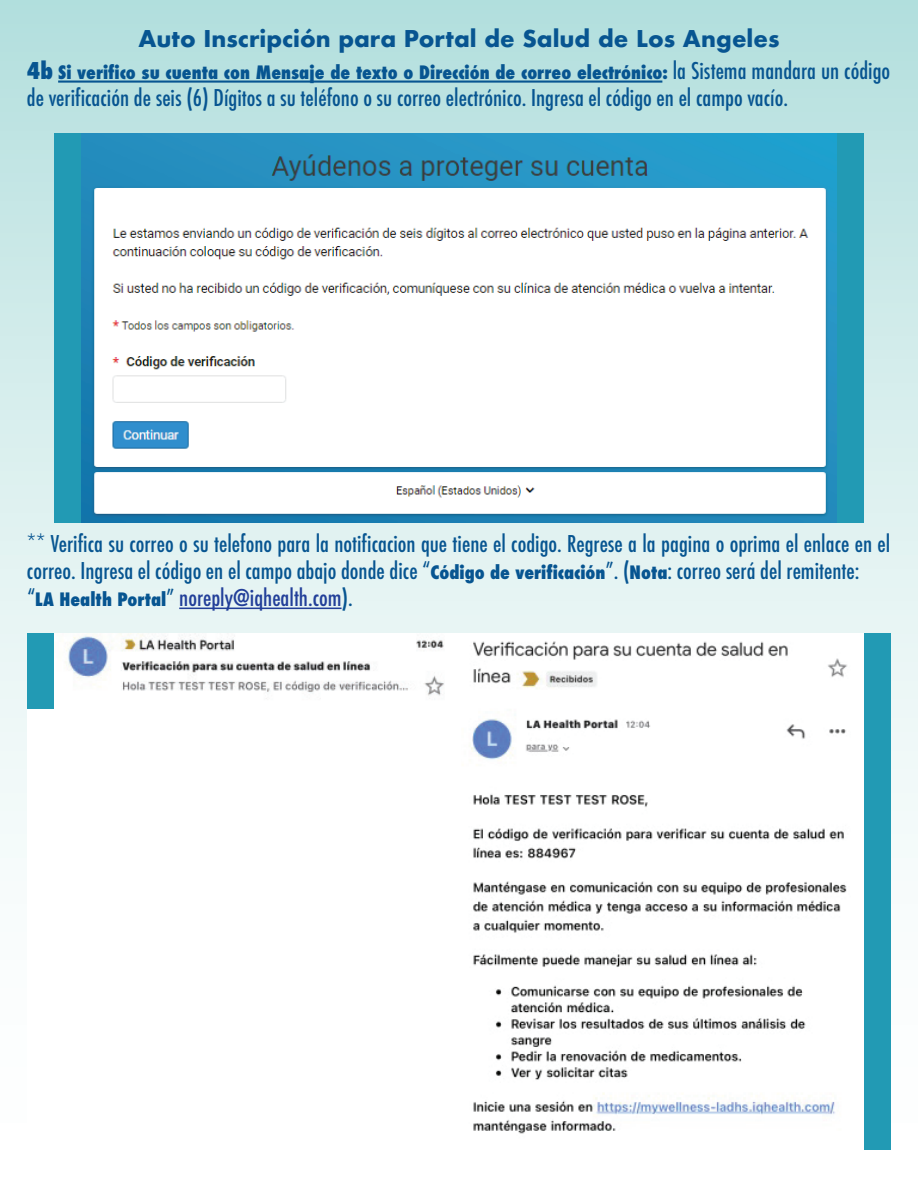
<style>
.page{position:relative;width:918px;height:1188px;background:#fff}
.page>*{position:absolute;margin:0;border:0;box-sizing:border-box;transform-origin:0 0}
.t1{font:500 condensed 22.5px/27px "Futura";color:#075591}
.t2{font:700 22.5px "Futura";color:#075591}
.t3{font:800 condensed 18px "Futura";color:#075591}
.s1{font-size:22.5px}
.s2{font-weight:500;font-size:22.5px}
.s3{font-weight:800;font-size:18px}
.s4{color:#223f99}
</style>
<div class="page">
<div style="left:0;top:0;width:918px;height:1188px;background:linear-gradient(to bottom,#b9e1e0,#fff)"></div>
<hr style="left:58px;top:81px;width:604px;height:2px;background:#075591">
<div style="left:54px;top:133px;width:810px;height:390px;background:#229ab4"></div>
<hr style="left:179px;top:608px;width:163px;height:1px;background:#223f99">
<div style="left:27px;top:633px;width:864px;height:516px;background:#229ab4"></div>
<img style="left:81px;top:133px;width:756px;height:389px">
<img style="left:459px;top:633px;width:405px;height:517px">
<img style="left:54px;top:633px;width:405px;height:76px">
<div style="left:27px;top:709px;width:434px;height:440px;background:#fff"></div>
<p class="t2" style="left:139px;top:22px;width:642px">Auto Inscripción para Portal de Salud de Los Angeles</p>
<p class="t3" style="left:27px;top:61px;width:865px"><span class="s1">4b</span> Si verifico su cuenta con Mensaje de texto o Dirección de correo electrónico: <span class="s2">la Sistema mandara un código</span></p>
<p class="t1" style="left:27px;top:85px;width:763px">de verificación de seis (6) Dígitos a su teléfono o su correo electrónico. Ingresa el código en el campo vacío.</p>
<p class="t1" style="left:27px;top:530px;width:865px">** Verifica su correo o su telefono para la notificacion que tiene el codigo. Regrese a la pagina o oprima el enlace en el correo. Ingresa el código en el campo abajo donde dice “<span class="s3">Código de verificación</span>”. (<span class="s3">Nota</span>: correo será del remitente: “<span class="s3">LA Health Portal</span>” <span class="s4">noreply@iqhealth.com</span>).</p>
</div>
